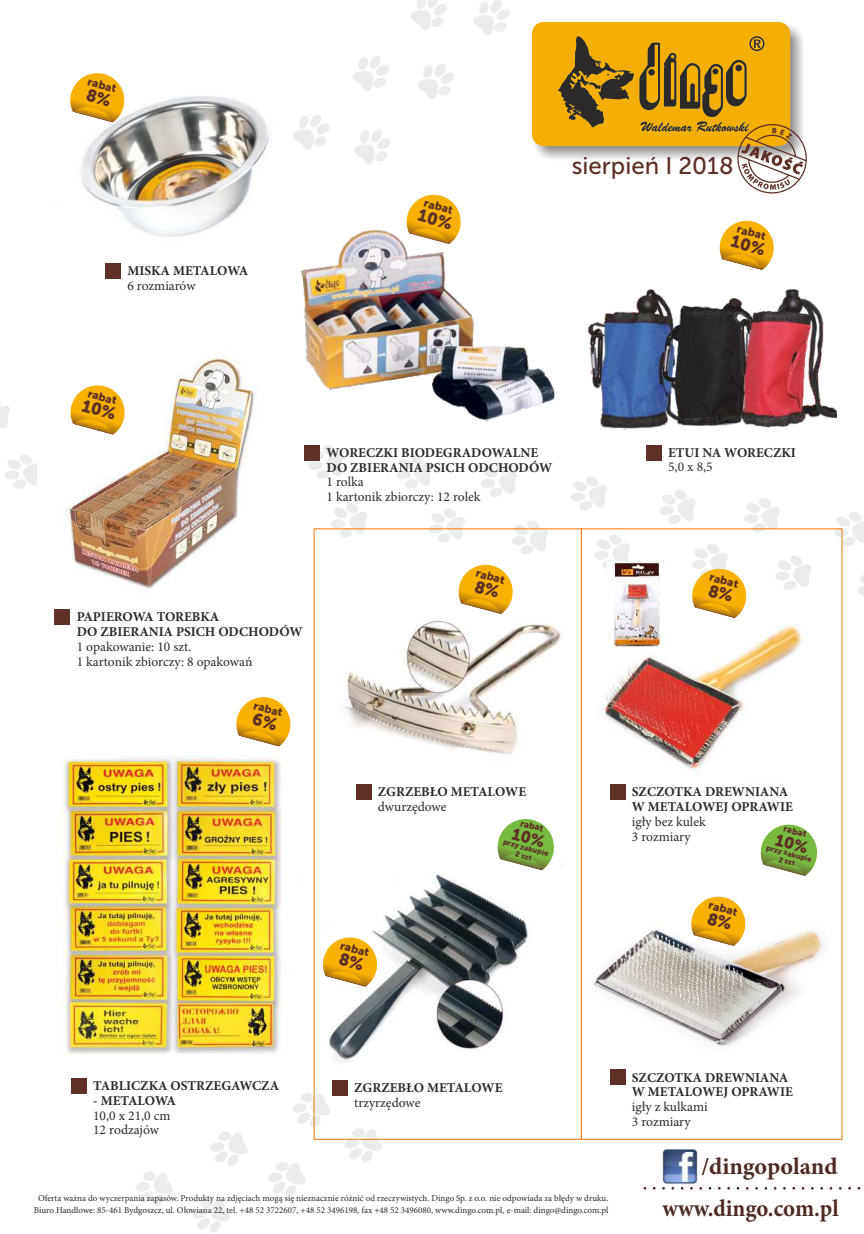
<style>
.page{position:relative;width:864px;height:1234px;background:#fff}
.page>*{position:absolute;margin:0;border:0;box-sizing:border-box;transform-origin:0 0}
.t1{font:700 24px/42px "Minion Pro";color:#4d2a23;text-align:right}
.t2{font:24px "Museo Sans 500";color:#5e3027}
.t3{font:700 13.5px/15px "Minion Pro";color:#2b2a29}
.t4{font:13.5px/14.5px "Minion Pro";color:#2b2a29}
.t5{font:11.25px "Museo Sans 900,Bold";color:#5e3027}
.t6{font:9.15px "Museo Sans 900,Bold";color:#5e3027}
.t7{font:9px/12.1px "Minion Pro";color:#2b2a29;text-align:center}
.t8{font:7.5px/8.2px "Museo Sans 900,Bold";color:#5e3027;text-align:center}
</style>
<div class="page">
<svg style="left:293px;top:1093px;width:37px;height:34px"></svg>
<svg style="left:268px;top:1162px;width:38px;height:34px"></svg>
<svg style="left:210px;top:1132px;width:38px;height:34px"></svg>
<svg style="left:192px;top:1198px;width:38px;height:35px"></svg>
<svg style="left:135px;top:1172px;width:38px;height:34px"></svg>
<svg style="left:344px;top:1128px;width:39px;height:35px"></svg>
<svg style="left:354px;top:129px;width:36px;height:36px"></svg>
<svg style="left:353px;top:56px;width:36px;height:35px"></svg>
<svg style="left:417px;top:64px;width:37px;height:35px"></svg>
<svg style="left:410px;top:0;width:37px;height:30px"></svg>
<svg style="left:473px;top:0;width:36px;height:35px"></svg>
<svg style="left:594px;top:535px;width:36px;height:34px"></svg>
<svg style="left:571px;top:476px;width:36px;height:35px"></svg>
<svg style="left:481px;top:463px;width:36px;height:34px"></svg>
<svg style="left:396px;top:454px;width:36px;height:35px"></svg>
<svg style="left:331px;top:503px;width:36px;height:34px"></svg>
<svg style="left:307px;top:445px;width:37px;height:34px"></svg>
<svg style="left:5px;top:455px;width:32px;height:34px"></svg>
<svg style="left:0;top:402px;width:10px;height:26px"></svg>
<svg style="left:857px;top:575px;width:6px;height:20px"></svg>
<svg style="left:834px;top:512px;width:29px;height:36px"></svg>
<svg style="left:775px;top:556px;width:36px;height:34px"></svg>
<svg style="left:744px;top:498px;width:36px;height:34px"></svg>
<svg style="left:660px;top:490px;width:35px;height:34px"></svg>
<svg style="left:293px;top:115px;width:37px;height:35px"></svg>
<svg style="left:531px;top:22px;width:276px;height:172px"></svg>
<div style="left:55px;top:609px;width:15px;height:16px;background:#5e3027"></div>
<div style="left:304px;top:444px;width:16px;height:16px;background:#5e3027"></div>
<div style="left:645px;top:444px;width:16px;height:16px;background:#5e3027"></div>
<img style="left:66px;top:358px;width:192px;height:231px">
<img style="left:300px;top:230px;width:255px;height:191px">
<div style="left:356px;top:784px;width:15px;height:16px;background:#5e3027"></div>
<div style="left:609px;top:784px;width:16px;height:16px;background:#5e3027"></div>
<img style="left:343px;top:618px;width:218px;height:137px">
<img style="left:598px;top:624px;width:204px;height:149px">
<img style="left:607px;top:561px;width:61px;height:85px">
<img style="left:81px;top:96px;width:188px;height:141px">
<img style="left:267px;top:849px;width:344px;height:236px">
<div style="left:105px;top:263px;width:16px;height:16px;background:#5e3027"></div>
<div style="left:332px;top:1080px;width:16px;height:15px;background:#5e3027"></div>
<img style="left:560px;top:863px;width:283px;height:209px">
<div style="left:609px;top:1069px;width:16px;height:15px;background:#5e3027"></div>
<img style="left:662px;top:1149px;width:35px;height:34px">
<svg style="left:643px;top:1187px;width:218px;height:2px"></svg>
<div style="left:580px;top:528px;width:262px;height:611px;border:1px solid #ef7f1a"></div>
<img style="left:62px;top:756px;width:219px;height:297px">
<img style="left:588px;top:289px;width:247px;height:141px">
<div style="left:71px;top:1077px;width:16px;height:16px;background:#5e3027"></div>
<svg style="left:66px;top:382px;width:105px;height:77px"></svg>
<svg style="left:405px;top:194px;width:58px;height:50px"></svg>
<svg style="left:719px;top:220px;width:55px;height:50px"></svg>
<svg style="left:427px;top:508px;width:122px;height:106px"></svg>
<svg style="left:692px;top:544px;width:55px;height:74px"></svg>
<svg style="left:70px;top:73px;width:57px;height:49px"></svg>
<svg style="left:322px;top:934px;width:58px;height:52px"></svg>
<svg style="left:690px;top:893px;width:58px;height:52px"></svg>
<svg style="left:496px;top:819px;width:60px;height:51px"></svg>
<svg style="left:759px;top:824px;width:60px;height:51px"></svg>
<svg style="left:236px;top:697px;width:55px;height:49px"></svg>
<p class="t5" style="left:89px;top:77px;width:31px;rotate:15deg">rabat</p>
<h2 class="t3" style="left:127px;top:264px;width:122px">MISKA METALOWA</h2>
<h2 class="t4" style="left:127px;top:279px;width:70px">6 rozmiarów</h2>
<p class="t5" style="left:425px;top:198px;width:31px;rotate:15deg">rabat</p>
<h1 class="t2" style="left:571px;top:156px;width:163px">sierpień I 2018</h1>
<p class="t5" style="left:738px;top:224px;width:31px;rotate:15deg">rabat</p>
<p class="t5" style="left:89px;top:389px;width:31px;rotate:15deg">rabat</p>
<h2 class="t3" style="left:326px;top:446px;width:227px">WORECZKI BIODEGRADOWALNE<br>DO ZBIERANIA PSICH ODCHODÓW</h2>
<h2 class="t4" style="left:326px;top:476px;width:155px">1 rolka<br>1 kartonik zbiorczy: 12 rolek</h2>
<h2 class="t3" style="left:667px;top:446px;width:129px">ETUI NA WORECZKI</h2>
<h2 class="t4" style="left:667px;top:461px;width:46px">5,0 x 8,5</h2>
<h2 class="t3" style="left:77px;top:610px;width:227px">PAPIEROWA TOREBKA<br>DO ZBIERANIA PSICH ODCHODÓW</h2>
<h2 class="t4" style="left:77px;top:640px;width:177px">1 opakowanie: 10 szt.<br>1 kartonik zbiorczy: 8 opakowań</h2>
<p class="t5" style="left:255px;top:700px;width:31px;rotate:15deg">rabat</p>
<p class="t5" style="left:477px;top:568px;width:31px;rotate:15deg">rabat</p>
<p class="t5" style="left:710px;top:572px;width:31px;rotate:15deg">rabat</p>
<h2 class="t3" style="left:378px;top:785px;width:150px">ZGRZEBŁO METALOWE</h2>
<h2 class="t4" style="left:378px;top:800px;width:70px">dwurzędowe</h2>
<p class="t6" style="left:521px;top:818px;width:25px;rotate:15deg">rabat</p>
<p class="t8" style="left:504px;top:838px;width:48px;rotate:15deg">przy zakupie<br>2 szt</p>
<p class="t5" style="left:341px;top:940px;width:31px;rotate:15deg">rabat</p>
<h2 class="t3" style="left:631px;top:785px;width:163px">SZCZOTKA DREWNIANA<br>W METALOWEJ OPRAWIE</h2>
<h2 class="t4" style="left:631px;top:815px;width:75px">igły bez kulek<br>3 rozmiary</h2>
<p class="t6" style="left:784px;top:824px;width:25px;rotate:15deg">rabat</p>
<p class="t8" style="left:767px;top:843px;width:48px;rotate:15deg">przy zakupie<br>2 szt</p>
<p class="t5" style="left:709px;top:899px;width:31px;rotate:15deg">rabat</p>
<h2 class="t3" style="left:93px;top:1079px;width:187px">TABLICZKA OSTRZEGAWCZA</h2>
<h2 class="t3" style="left:93px;top:1094px;width:84px">- METALOWA</h2>
<h2 class="t4" style="left:93px;top:1108px;width:79px">10,0 x 21,0 cm<br>12 rodzajów</h2>
<h2 class="t3" style="left:354px;top:1081px;width:150px">ZGRZEBŁO METALOWE</h2>
<h2 class="t4" style="left:354px;top:1096px;width:68px">trzyrzędowe</h2>
<h2 class="t3" style="left:631px;top:1070px;width:163px">SZCZOTKA DREWNIANA<br>W METALOWEJ OPRAWIE</h2>
<h2 class="t4" style="left:631px;top:1100px;width:78px">igły z kulkami<br>3 rozmiary</h2>
<p class="t7" style="left:34px;top:1192px;width:576px">Oferta ważna do wyczerpania zapasów. Produkty na zdjęciach mogą się nieznacznie różnić od rzeczywistych. Dingo Sp. z o.o. nie odpowiada za błędy w druku.<br>Biuro Handlowe: 85-461 Bydgoszcz, ul. Ołowiana 22, tel. +48 52 3722607, +48 52 3496198, fax +48 52 3496080, www.dingo.com.pl, e-mail: dingo@dingo.com.pl</p>
<h1 class="t1" style="left:662px;top:1146px;width:178px">/dingopoland www.dingo.com.pl</h1>
</div>
